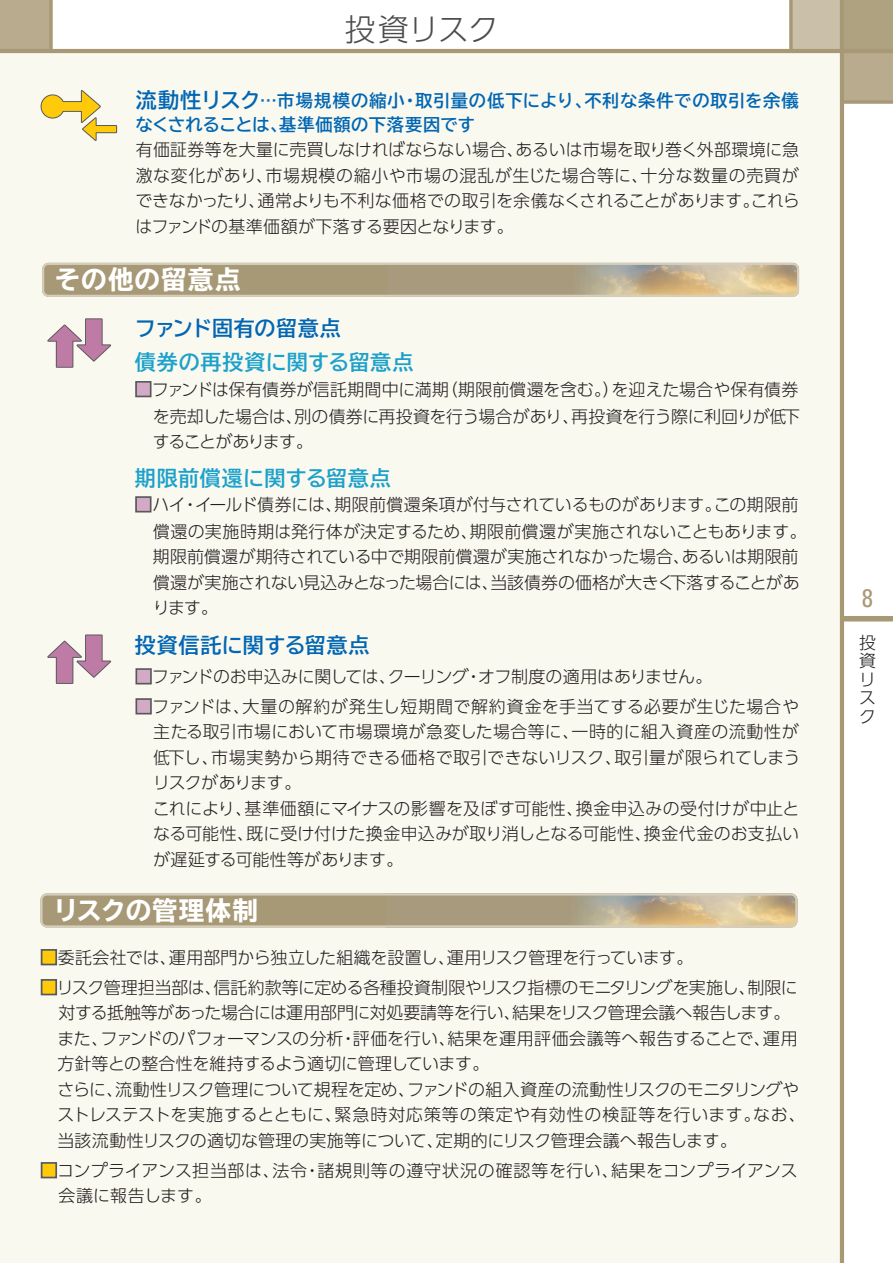
<style>
.page{position:relative;width:893px;height:1263px;background:#fff}
.page>*{position:absolute;margin:0;border:0;box-sizing:border-box;transform-origin:0 0}
.t1{font:300 30.75px "UD Shin Go Pro";letter-spacing:-.015em;color:#4b4c4d}
.t2{font:700 expanded 25.5px "TBUD Go Std";letter-spacing:.04em;color:#fff}
.t3{font:condensed 25.5px "Univers";color:#a79975}
.t4{font:700 21px "TBUD Go Std";letter-spacing:.025em;color:#1ca1cb}
.t5{font:700 21px "TBUD Go Std";letter-spacing:.015em;color:#0166b3}
.t6{font:700 17.25px/23.7px "TBUD Go Std";letter-spacing:.035em;color:#0166b3}
.t7{font:300 16.95px/25.5px "UD Shin Go Pro";letter-spacing:-.005em;color:#231f20}
.t8{font:300 16.95px/25.5px "UD Shin Go Pro";letter-spacing:.03em;color:#231f20}
.t9{font:300 16.95px "UD Shin Go Pro";letter-spacing:.015em;color:#231f20}
.t10{font:300 16.95px "UD Shin Go Pro";letter-spacing:.025em;color:#231f20}
.t11{font:300 16.95px "UD Shin Go Pro";letter-spacing:-.025em;color:#231f20}
.t12{font:300 16.95px "UD Shin Go Pro";letter-spacing:-.085em;color:#231f20}
.t13{font:300 16.95px "UD Shin Go Pro";letter-spacing:-.04em;color:#231f20}
.s1{font-size:21px}
.s2{color:#d3aac5}
.s3{color:#feca0a}
</style>
<div class="page">
<div style="left:0;top:51px;width:842px;height:1212px;background:#faf9f0"></div>
<div style="left:791px;top:0;width:51px;height:51px;background:#cabfa9"></div>
<div style="left:842px;top:0;width:51px;height:51px;background:#afa280"></div>
<div style="left:0;top:0;width:51px;height:51px;background:#b8ab8e"></div>
<div style="left:842px;top:51px;width:51px;height:51px;background:#b8ab8e"></div>
<svg style="left:49px;top:0;width:4px;height:49px"></svg>
<div style="left:842px;top:616px;width:51px;height:5px;background:#a79975"></div>
<hr style="left:840px;top:0;width:4px;height:1263px;background:#a79975">
<hr style="left:0;top:49px;width:893px;height:4px;background:#a79975">
<svg style="left:844px;top:100px;width:49px;height:4px"></svg>
<svg style="left:789px;top:0;width:4px;height:49px"></svg>
<svg style="left:42px;top:263px;width:757px;height:34px;background:#b5a786"></svg>
<svg style="left:41px;top:90px;width:76px;height:51px"></svg>
<div style="left:135px;top:381px;width:16px;height:16px;border:2px solid #57585a"></div>
<div style="left:135px;top:496px;width:16px;height:16px;border:2px solid #57585a"></div>
<div style="left:136px;top:668px;width:16px;height:16px;border:2px solid #57585a"></div>
<div style="left:136px;top:698px;width:16px;height:16px;border:2px solid #57585a"></div>
<svg style="left:47px;top:318px;width:64px;height:50px"></svg>
<svg style="left:47px;top:634px;width:64px;height:50px"></svg>
<svg style="left:40px;top:893px;width:757px;height:34px;background:#b5a786"></svg>
<div style="left:41px;top:949px;width:16px;height:16px;border:2px solid #57585a"></div>
<div style="left:41px;top:979px;width:16px;height:16px;border:2px solid #57585a"></div>
<div style="left:41px;top:1162px;width:16px;height:16px;border:2px solid #57585a"></div>
<h1 class="t1" style="left:345px;top:4px;width:156px">投資リスク</h1>
<p class="t6" style="left:136px;top:89px;width:665px"><span class="s1">流動性リスク</span>…市場規模の縮小・取引量の低下により、不利な条件での取引を余儀なくされることは、基準価額の下落要因です</p>
<p class="t7" style="left:135px;top:136px;width:666px;text-align:justify">有価証券等を大量に売買しなければならない場合、あるいは市場を取り巻く外部環境に急激な変化があり、市場規模の縮小や市場の混乱が生じた場合等に、十分な数量の売買ができなかったり、通常よりも不利な価格での取引を余儀なくされることがあります。これらはファンドの基準価額が下落する要因となります。</p>
<h2 class="t2" style="left:55px;top:266px;width:187px">その他の留意点</h2>
<p class="t5" style="left:135px;top:311px;width:207px">ファンド固有の留意点</p>
<p class="t4" style="left:135px;top:345px;width:280px">債券の再投資に関する留意点</p>
<p class="t7" style="left:135px;top:375px;width:667px;line-height:27px;text-align:right"><span class="s2">■</span>ファンドは保有債券が信託期間中に満期（期限前償還を含む。）を迎えた場合や保有債券を売却した場合は、別の債券に再投資を行う場合があり、再投資を行う際に利回りが低下</p>
<p class="t12" style="left:153px;top:428px;width:162px">することがあります。</p>
<p class="t4" style="left:135px;top:461px;width:258px">期限前償還に関する留意点</p>
<p class="t7" style="left:153px;top:490px;width:655px;line-height:27px;text-indent:-18px"><span class="s2">■</span>ハイ・イールド債券には、期限前償還条項が付与されているものがあります。この期限前償還の実施時期は発行体が決定するため、期限前償還が実施されないこともあります。</p>
<p class="t7" style="left:153px;top:543px;width:648px;text-align:justify">期限前償還が期待されている中で期限前償還が実施されなかった場合、あるいは期限前償還が実施されない見込みとなった場合には、当該債券の価格が大きく下落することがあります。</p>
<p class="t5" style="left:135px;top:627px;width:236px">投資信託に関する留意点</p>
<p class="t11" style="left:135px;top:663px;width:579px"><span class="s2">■</span>ファンドのお申込みに関しては、クーリング・オフ制度の適用はありません。</p>
<p class="t8" style="left:135px;top:693px;width:665px"><span class="s2">■</span>ファンドは、大量の解約が発生し短期間で解約資金を手当てする必要が生じた場合や</p>
<p class="t10" style="left:153px;top:718px;width:647px">主たる取引市場において市場環境が急変した場合等に、一時的に組入資産の流動性が</p>
<p class="t7" style="left:153px;top:744px;width:649px">低下し、市場実勢から期待できる価格で取引できないリスク、取引量が限られてしまう</p>
<p class="t13" style="left:153px;top:769px;width:150px">リスクがあります。</p>
<p class="t9" style="left:135px;top:795px;width:666px">　これにより、基準価額にマイナスの影響を及ぼす可能性、換金申込みの受付けが中止と</p>
<p class="t7" style="left:153px;top:820px;width:647px">なる可能性、既に受け付けた換金申込みが取り消しとなる可能性、換金代金のお支払い</p>
<p class="t7" style="left:153px;top:846px;width:252px">が遅延する可能性等があります。</p>
<h2 class="t2" style="left:53px;top:896px;width:206px">リスクの管理体制</h2>
<p class="t7" style="left:40px;top:944px;width:655px"><span class="s3">■</span>委託会社では、運用部門から独立した組織を設置し、運用リスク管理を行っています。</p>
<p class="t7" style="left:57px;top:974px;width:750px;text-indent:-17px"><span class="s3">■</span>リスク管理担当部は、信託約款等に定める各種投資制限やリスク指標のモニタリングを実施し、制限に対する抵触等があった場合には運用部門に対処要請等を行い、結果をリスク管理会議へ報告します。また、ファンドのパフォーマンスの分析・評価を行い、結果を運用評価会議等へ報告することで、運用方針等との整合性を維持するよう適切に管理しています。<br>さらに、流動性リスク管理について規程を定め、ファンドの組入資産の流動性リスクのモニタリングやストレステストを実施するとともに、緊急時対応策等の策定や有効性の検証等を行います。なお、当該流動性リスクの適切な管理の実施等について、定期的にリスク管理会議へ報告します。</p>
<p class="t8" style="left:58px;top:1157px;width:741px;text-indent:-18px"><span class="s3">■</span>コンプライアンス担当部は、法令・諸規則等の遵守状況の確認等を行い、結果をコンプライアンス会議に報告します。</p>
<h2 class="t3" style="left:862px;top:582px;width:13px">8</h2>
<p class="t7" style="left:859px;top:632px;width:18px;line-height:18.6px">投資リスク</p>
</div>
